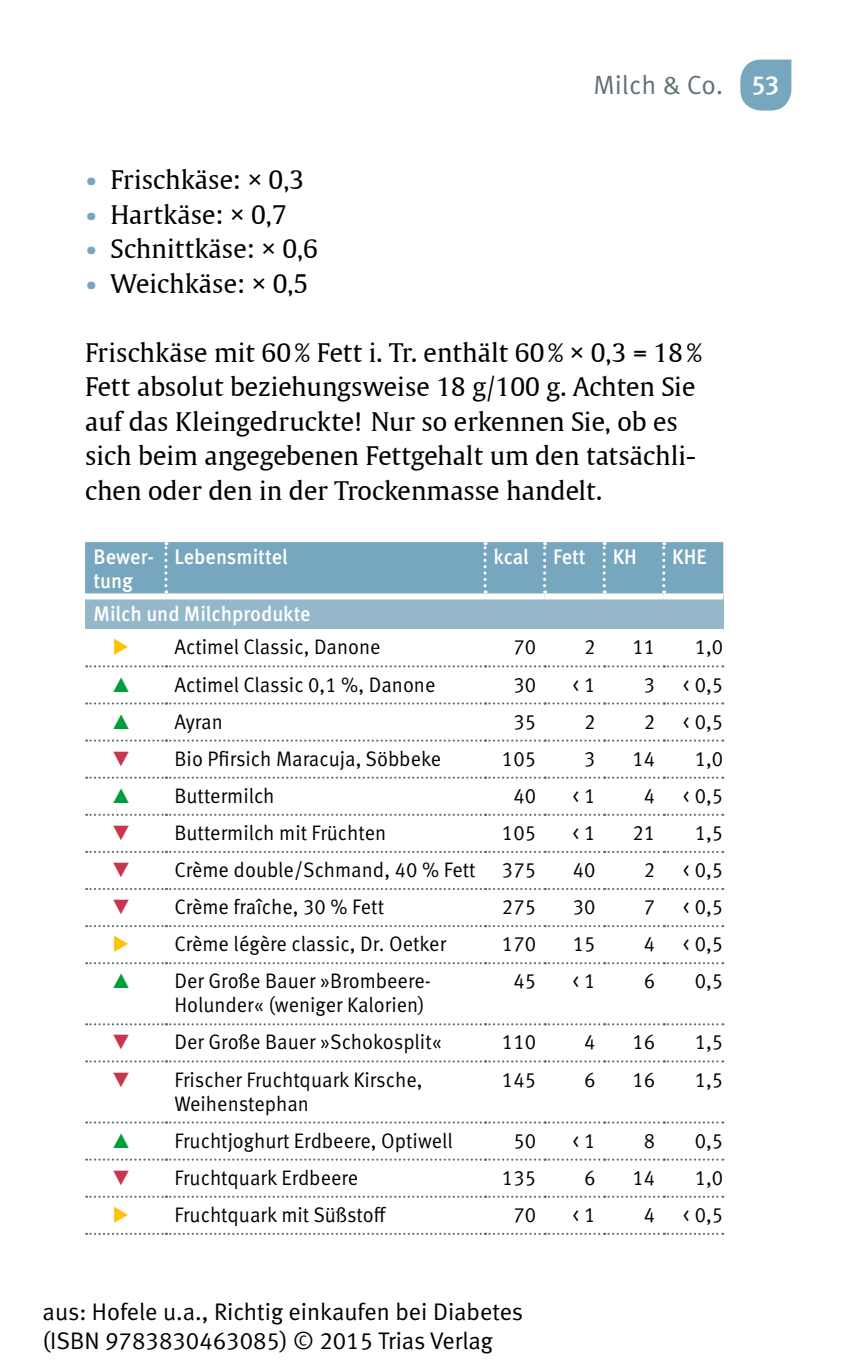
<style>
.page{position:relative;width:851px;height:1361px;background:#fff}
.page>*{position:absolute;margin:0;border:0;box-sizing:border-box;transform-origin:0 0}
.t1{font:26.4px "Meta Pro Norm";color:#5e7276}
.t2{font:25.5px/34.5px "Thieme Gulliver 2011";letter-spacing:.005em;color:#000}
.t3{font:24px/28.8px "Meta Normal LF";color:#000}
.t4{font:21px/24px "Meta Pro Norm";color:#000;text-align:right;scale:.95 1}
.t5{font:500 21px/24px "Meta Pro";color:#fff;scale:.95 1}
.s1{font-weight:700;font-size:27px;color:#77a7be}
.s2{font-family:"Meta Pro";font-weight:500;color:#fff}
.s3{color:#009d3b}
.s4{color:#c8364e}
</style>
<div class="page">
<svg style="left:740px;top:60px;width:51px;height:51px;background:#86b0c5"></svg>
<div style="left:85px;top:596px;width:638px;height:33px;background:#94b7ca"></div>
<div style="left:166px;top:593px;width:319px;height:6px;background:#fff"></div>
<div style="left:485px;top:593px;width:59px;height:6px;background:#fff"></div>
<div style="left:544px;top:593px;width:60px;height:6px;background:#fff"></div>
<div style="left:604px;top:593px;width:59px;height:6px;background:#fff"></div>
<svg style="left:86px;top:665px;width:637px;height:2px"></svg>
<svg style="left:86px;top:702px;width:637px;height:2px"></svg>
<svg style="left:86px;top:739px;width:637px;height:2px"></svg>
<svg style="left:86px;top:776px;width:637px;height:3px"></svg>
<svg style="left:86px;top:814px;width:637px;height:2px"></svg>
<svg style="left:86px;top:851px;width:637px;height:2px"></svg>
<svg style="left:86px;top:888px;width:637px;height:2px"></svg>
<svg style="left:86px;top:925px;width:637px;height:2px"></svg>
<svg style="left:86px;top:962px;width:637px;height:2px"></svg>
<svg style="left:86px;top:1023px;width:637px;height:2px"></svg>
<svg style="left:86px;top:1060px;width:637px;height:2px"></svg>
<svg style="left:86px;top:1121px;width:637px;height:2px"></svg>
<svg style="left:86px;top:1158px;width:637px;height:2px"></svg>
<svg style="left:86px;top:1195px;width:637px;height:2px"></svg>
<svg style="left:86px;top:1232px;width:637px;height:3px"></svg>
<div style="left:85px;top:593px;width:81px;height:6px;background:#fff"></div>
<svg style="left:85px;top:542px;width:638px;height:54px;background:#7eabc1"></svg>
<div style="left:663px;top:593px;width:60px;height:6px;background:#fff"></div>
<p class="t2" style="left:85px;top:161px;width:221px"><span class="s1">•</span> Frischkäse: × 0,3</p>
<p class="t2" style="left:85px;top:196px;width:203px"><span class="s1">•</span> Hartkäse: × 0,7</p>
<p class="t2" style="left:85px;top:230px;width:234px"><span class="s1">•</span> Schnittkäse: × 0,6</p>
<p class="t2" style="left:85px;top:265px;width:225px"><span class="s1">•</span> Weichkäse: × 0,5</p>
<p class="t1" style="left:593px;top:65px;width:187px">Milch &amp; Co. <span class="s2">53</span></p>
<p class="t2" style="left:85px;top:334px;width:618px">Frischkäse mit 60% Fett i. Tr. enthält 60% × 0,3 = 18 % Fett absolut beziehungsweise 18 g/100 g. Achten Sie auf das Kleingedruckte! Nur so erkennen Sie, ob es sich beim angegebenen Fettgehalt um den tatsächli&shy;chen oder den in der Trockenmasse handelt.</p>
<p class="t5" style="left:94px;top:543px;width:65px">Bewer&shy;tung</p>
<p class="t5" style="left:174px;top:543px;width:121px">Lebensmittel</p>
<p class="t5" style="left:493px;top:543px;width:98px">kcal Fett</p>
<p class="t5" style="left:612px;top:543px;width:27px">KH</p>
<p class="t5" style="left:672px;top:543px;width:38px">KHE</p>
<p class="t5" style="left:94px;top:600px;width:230px">Milch und Milchprodukte</p>
<p class="t4" style="left:174px;top:634px;width:218px">Actimel Classic, Danone</p>
<p class="t4" style="left:513px;top:634px;width:25px">70</p>
<p class="t4" style="left:584px;top:634px;width:13px">2</p>
<p class="t4" style="left:632px;top:634px;width:25px">11</p>
<p class="t4" style="left:694px;top:634px;width:32px">1,0</p>
<p class="t4" style="left:113px;top:671px;width:341px"><span class="s3">▲</span> Actimel Classic 0,1 %, Danone</p>
<p class="t4" style="left:513px;top:671px;width:25px">30</p>
<p class="t4" style="left:572px;top:671px;width:26px">&lt; 1</p>
<p class="t4" style="left:643px;top:671px;width:13px">3</p>
<p class="t4" style="left:683px;top:671px;width:44px">&lt; 0,5</p>
<p class="t4" style="left:113px;top:708px;width:117px"><span class="s3">▲</span> Ayran</p>
<p class="t4" style="left:513px;top:708px;width:25px">35</p>
<p class="t4" style="left:584px;top:708px;width:13px">2</p>
<p class="t4" style="left:643px;top:708px;width:13px">2</p>
<p class="t4" style="left:683px;top:708px;width:44px">&lt; 0,5</p>
<p class="t4" style="left:113px;top:745px;width:347px"><span class="s4">▼</span> Bio Pfirsich Maracuja, Söbbeke</p>
<p class="t4" style="left:502px;top:745px;width:37px">105</p>
<p class="t4" style="left:584px;top:745px;width:13px">3</p>
<p class="t4" style="left:632px;top:745px;width:25px">14</p>
<p class="t4" style="left:694px;top:745px;width:32px">1,0</p>
<p class="t4" style="left:113px;top:782px;width:172px"><span class="s3">▲</span> Buttermilch</p>
<p class="t4" style="left:513px;top:782px;width:25px">40</p>
<p class="t4" style="left:572px;top:782px;width:26px">&lt; 1</p>
<p class="t4" style="left:643px;top:782px;width:13px">4</p>
<p class="t4" style="left:683px;top:782px;width:44px">&lt; 0,5</p>
<p class="t4" style="left:113px;top:819px;width:289px"><span class="s4">▼</span> Buttermilch mit Früchten</p>
<p class="t4" style="left:502px;top:819px;width:37px">105</p>
<p class="t4" style="left:572px;top:819px;width:26px">&lt; 1</p>
<p class="t4" style="left:632px;top:819px;width:25px">21</p>
<p class="t4" style="left:694px;top:819px;width:32px">1,5</p>
<p class="t4" style="left:113px;top:856px;width:383px"><span class="s4">▼</span> Crème double/Schmand, 40 % Fett</p>
<p class="t4" style="left:502px;top:856px;width:37px">375</p>
<p class="t4" style="left:573px;top:856px;width:25px">40</p>
<p class="t4" style="left:643px;top:856px;width:13px">2</p>
<p class="t4" style="left:683px;top:856px;width:44px">&lt; 0,5</p>
<p class="t4" style="left:113px;top:893px;width:287px"><span class="s4">▼</span> Crème fraîche, 30 % Fett</p>
<p class="t4" style="left:502px;top:893px;width:37px">275</p>
<p class="t4" style="left:573px;top:893px;width:25px">30</p>
<p class="t4" style="left:643px;top:893px;width:13px">7</p>
<p class="t4" style="left:683px;top:893px;width:44px">&lt; 0,5</p>
<p class="t4" style="left:174px;top:930px;width:287px">Crème légère classic, Dr. Oetker</p>
<p class="t4" style="left:502px;top:930px;width:37px">170</p>
<p class="t4" style="left:573px;top:930px;width:25px">15</p>
<p class="t4" style="left:643px;top:930px;width:13px">4</p>
<p class="t4" style="left:683px;top:930px;width:44px">&lt; 0,5</p>
<p class="t4" style="left:113px;top:967px;width:336px"><span class="s3">▲</span> Der Große Bauer »Brombeere-<br>Holunder« (weniger Kalorien)</p>
<p class="t4" style="left:513px;top:967px;width:25px">45</p>
<p class="t4" style="left:572px;top:967px;width:26px">&lt; 1</p>
<p class="t4" style="left:643px;top:967px;width:13px">6</p>
<p class="t4" style="left:694px;top:967px;width:32px">0,5</p>
<p class="t4" style="left:113px;top:1029px;width:347px"><span class="s4">▼</span> Der Große Bauer »Schokosplit«</p>
<p class="t4" style="left:502px;top:1029px;width:37px">110</p>
<p class="t4" style="left:584px;top:1029px;width:13px">4</p>
<p class="t4" style="left:632px;top:1029px;width:25px">16</p>
<p class="t4" style="left:694px;top:1029px;width:32px">1,5</p>
<p class="t4" style="left:174px;top:1066px;width:263px;text-align:left;text-indent:-61px"><span class="s4">▼</span> Frischer Fruchtquark Kirsche,<br>Weihenstephan</p>
<p class="t4" style="left:502px;top:1066px;width:37px">145</p>
<p class="t4" style="left:584px;top:1066px;width:13px">6</p>
<p class="t4" style="left:632px;top:1066px;width:25px">16</p>
<p class="t4" style="left:694px;top:1066px;width:32px">1,5</p>
<p class="t4" style="left:113px;top:1127px;width:359px"><span class="s3">▲</span> Fruchtjoghurt Erdbeere, Optiwell</p>
<p class="t4" style="left:513px;top:1127px;width:25px">50</p>
<p class="t4" style="left:572px;top:1127px;width:26px">&lt; 1</p>
<p class="t4" style="left:643px;top:1127px;width:13px">8</p>
<p class="t4" style="left:694px;top:1127px;width:32px">0,5</p>
<p class="t4" style="left:113px;top:1164px;width:260px"><span class="s4">▼</span> Fruchtquark Erdbeere</p>
<p class="t4" style="left:502px;top:1164px;width:37px">135</p>
<p class="t4" style="left:584px;top:1164px;width:13px">6</p>
<p class="t4" style="left:632px;top:1164px;width:25px">14</p>
<p class="t4" style="left:694px;top:1164px;width:32px">1,0</p>
<p class="t4" style="left:174px;top:1201px;width:224px">Fruchtquark mit Süßstoff</p>
<p class="t4" style="left:513px;top:1201px;width:25px">70</p>
<p class="t4" style="left:572px;top:1201px;width:26px">&lt; 1</p>
<p class="t4" style="left:643px;top:1201px;width:13px">4</p>
<p class="t4" style="left:683px;top:1201px;width:44px">&lt; 0,5</p>
<p class="t3" style="left:43px;top:1297px;width:482px">aus: Hofele u.a., Richtig einkaufen bei Diabetes (ISBN 9783830463085) © 2015 Trias Verlag</p>
</div>
